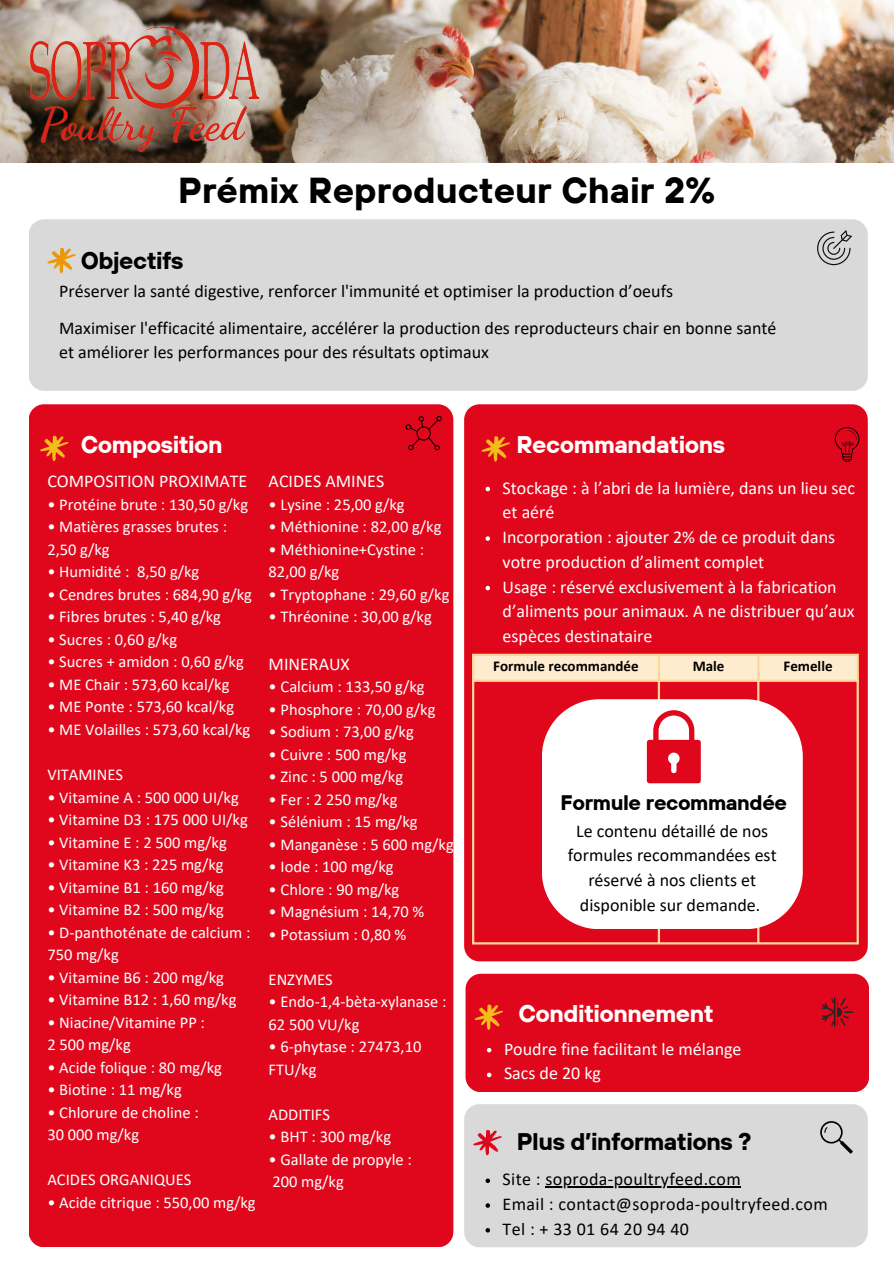
<style>
.page{position:relative;width:894px;height:1264px;background:#fff}
.page>*{position:absolute;margin:0;border:0;box-sizing:border-box;transform-origin:0 0}
.t1{font:700 36px "TT Hoves";color:#000}
.t2{font:700 24px "TT Hoves";letter-spacing:-.02em;color:#fff}
.t3{font:700 24px "TT Hoves";letter-spacing:-.02em;color:#000}
.t4{font:700 21px "TT Hoves";letter-spacing:-.02em;color:#000}
.t5{font:18px/24.8px "Calibri";color:#000}
.t6{font:18px/24.8px "Calibri";color:#fff}
.t7{font:18px "Calibri";letter-spacing:.02em;color:#000}
.t8{font:16.5px/22.5px "Calibri";color:#fff}
.t9{font:700 15px "Calibri";color:#000}
</style>
<div class="page">
<div style="left:29px;top:219px;width:838px;height:172px;background:#d9d9d9;border-radius:15px"></div>
<div style="left:29px;top:404px;width:424px;height:843px;background:#e0071c;border-radius:15px"></div>
<svg style="left:47px;top:248px;width:28px;height:25px"></svg>
<svg style="left:40px;top:435px;width:28px;height:26px"></svg>
<svg style="left:405px;top:416px;width:36px;height:34px"></svg>
<svg style="left:817px;top:230px;width:34px;height:35px"></svg>
<div style="left:464px;top:404px;width:403px;height:557px;background:#e0071c;border-radius:15px"></div>
<svg style="left:834px;top:427px;width:25px;height:35px"></svg>
<svg style="left:481px;top:436px;width:28px;height:25px"></svg>
<div style="left:464px;top:1104px;width:403px;height:143px;background:#d9d9d9;border-radius:15px"></div>
<svg style="left:473px;top:1130px;width:28px;height:25px"></svg>
<svg style="left:820px;top:1121px;width:32px;height:32px"></svg>
<div style="left:465px;top:973px;width:403px;height:119px;background:#e0071c;border-radius:15px"></div>
<svg style="left:474px;top:1004px;width:28px;height:25px"></svg>
<svg style="left:821px;top:997px;width:32px;height:29px"></svg>
<svg style="left:487px;top:1047px;width:4px;height:5px"></svg>
<svg style="left:487px;top:1072px;width:4px;height:5px"></svg>
<svg style="left:485px;top:1178px;width:5px;height:4px"></svg>
<hr style="left:545px;top:1186px;width:196px;height:1px;background:#000">
<svg style="left:485px;top:1203px;width:5px;height:4px"></svg>
<svg style="left:485px;top:1228px;width:5px;height:4px"></svg>
<svg style="left:485px;top:487px;width:5px;height:4px"></svg>
<svg style="left:485px;top:536px;width:5px;height:5px"></svg>
<svg style="left:485px;top:586px;width:5px;height:4px"></svg>
<img style="left:0;top:0;width:893px;height:162px">
<img style="left:4px;top:22px;width:277px;height:133px">
<div style="left:474px;top:656px;width:382px;height:23px;background:#ffebcd"></div>
<hr style="left:472px;top:656px;width:2px;height:286px;background:#ffd699">
<hr style="left:657px;top:656px;width:2px;height:286px;background:#ffd699">
<hr style="left:757px;top:656px;width:2px;height:286px;background:#ffd699">
<hr style="left:856px;top:656px;width:2px;height:286px;background:#ffd699">
<hr style="left:472px;top:653px;width:386px;height:3px;background:#ffd699">
<hr style="left:472px;top:679px;width:386px;height:3px;background:#ffd699">
<hr style="left:472px;top:942px;width:386px;height:2px;background:#ffd699">
<div style="left:542px;top:699px;width:260px;height:230px;background:#fff"></div>
<svg style="left:646px;top:710px;width:54px;height:73px"></svg>
<p class="t1" style="left:178px;top:167px;width:538px">Prémix Reproducteur Chair 2%</p>
<p class="t3" style="left:81px;top:245px;width:104px">Objectifs</p>
<p class="t5" style="left:59px;top:280px;width:615px">Préserver la santé digestive, renforcer l'immunité et optimiser la production d’oeufs</p>
<p class="t5" style="left:59px;top:316px;width:718px">Maximiser l'efficacité alimentaire, accélérer la production des reproducteurs chair en bonne santé et améliorer les performances pour des résultats optimaux</p>
<h1 class="t2" style="left:81px;top:429px;width:143px">Composition</h1>
<p class="t6" style="left:47px;top:470px;width:201px">COMPOSITION PROXIMATE</p>
<p class="t8" style="left:47px;top:494px;width:202px">• Protéine brute : 130,50 g/kg</p>
<p class="t8" style="left:47px;top:517px;width:181px">• Matières grasses brutes :</p>
<p class="t8" style="left:47px;top:539px;width:64px">2,50 g/kg</p>
<p class="t8" style="left:47px;top:562px;width:84px">• Humidité :</p>
<p class="t8" style="left:137px;top:562px;width:64px">8,50 g/kg</p>
<p class="t8" style="left:47px;top:584px;width:206px">• Cendres brutes : 684,90 g/kg</p>
<p class="t8" style="left:47px;top:607px;width:175px">• Fibres brutes : 5,40 g/kg</p>
<p class="t8" style="left:47px;top:629px;width:131px">• Sucres : 0,60 g/kg</p>
<p class="t8" style="left:47px;top:652px;width:198px">• Sucres + amidon : 0,60 g/kg</p>
<p class="t8" style="left:47px;top:674px;width:183px">• ME Chair : 573,60 kcal/kg</p>
<p class="t8" style="left:47px;top:697px;width:188px">• ME Ponte : 573,60 kcal/kg</p>
<p class="t8" style="left:47px;top:719px;width:204px">• ME Volailles : 573,60 kcal/kg</p>
<p class="t8" style="left:47px;top:764px;width:77px">VITAMINES</p>
<p class="t8" style="left:47px;top:787px;width:193px">• Vitamine A : 500 000 UI/kg</p>
<p class="t8" style="left:47px;top:809px;width:202px">• Vitamine D3 : 175 000 UI/kg</p>
<p class="t8" style="left:47px;top:832px;width:181px">• Vitamine E : 2 500 mg/kg</p>
<p class="t8" style="left:47px;top:854px;width:178px">• Vitamine K3 : 225 mg/kg</p>
<p class="t8" style="left:47px;top:877px;width:178px">• Vitamine B1 : 160 mg/kg</p>
<p class="t8" style="left:47px;top:899px;width:178px">• Vitamine B2 : 500 mg/kg</p>
<p class="t8" style="left:47px;top:922px;width:204px">• D-panthoténate de calcium :</p>
<p class="t8" style="left:47px;top:944px;width:73px">750 mg/kg</p>
<p class="t8" style="left:47px;top:967px;width:178px">• Vitamine B6 : 200 mg/kg</p>
<p class="t8" style="left:47px;top:989px;width:191px">• Vitamine B12 : 1,60 mg/kg</p>
<p class="t8" style="left:47px;top:1012px;width:159px">• Niacine/Vitamine PP :</p>
<p class="t8" style="left:47px;top:1034px;width:85px">2 500 mg/kg</p>
<p class="t8" style="left:47px;top:1057px;width:176px">• Acide folique : 80 mg/kg</p>
<p class="t8" style="left:47px;top:1079px;width:136px">• Biotine : 11 mg/kg</p>
<p class="t8" style="left:47px;top:1102px;width:153px">• Chlorure de choline :</p>
<p class="t8" style="left:47px;top:1124px;width:93px">30 000 mg/kg</p>
<p class="t8" style="left:47px;top:1169px;width:145px">ACIDES ORGANIQUES</p>
<p class="t8" style="left:47px;top:1192px;width:210px">• Acide citrique : 550,00 mg/kg</p>
<p class="t6" style="left:268px;top:470px;width:117px">ACIDES AMINES</p>
<h2 class="t8" style="left:268px;top:494px;width:137px">• Lysine : 25,00 g/kg</h2>
<p class="t8" style="left:268px;top:517px;width:174px">• Méthionine : 82,00 g/kg</p>
<p class="t8" style="left:268px;top:539px;width:157px">• Méthionine+Cystine :</p>
<p class="t8" style="left:268px;top:562px;width:72px">82,00 g/kg</p>
<p class="t8" style="left:268px;top:584px;width:182px">• Tryptophane : 29,60 g/kg</p>
<h2 class="t8" style="left:268px;top:607px;width:165px">• Thréonine : 30,00 g/kg</h2>
<p class="t6" style="left:268px;top:653px;width:83px">MINERAUX</p>
<p class="t8" style="left:268px;top:677px;width:157px">• Calcium : 133,50 g/kg</p>
<p class="t8" style="left:268px;top:699px;width:168px">• Phosphore : 70,00 g/kg</p>
<p class="t8" style="left:268px;top:722px;width:147px">• Sodium : 73,00 g/kg</p>
<p class="t8" style="left:268px;top:744px;width:139px">• Cuivre : 500 mg/kg</p>
<p class="t8" style="left:268px;top:767px;width:136px">• Zinc : 5 000 mg/kg</p>
<p class="t8" style="left:268px;top:789px;width:130px">• Fer : 2 250 mg/kg</p>
<p class="t8" style="left:268px;top:812px;width:150px">• Sélénium : 15 mg/kg</p>
<p class="t8" style="left:268px;top:834px;width:187px">• Manganèse : 5 600 mg/kg</p>
<p class="t8" style="left:268px;top:857px;width:126px">• Iode : 100 mg/kg</p>
<p class="t8" style="left:268px;top:879px;width:132px">• Chlore : 90 mg/kg</p>
<p class="t8" style="left:268px;top:902px;width:157px">• Magnésium : 14,70 %</p>
<p class="t8" style="left:268px;top:924px;width:139px">• Potassium : 0,80 %</p>
<p class="t8" style="left:268px;top:969px;width:66px">ENZYMES</p>
<p class="t8" style="left:268px;top:992px;width:179px">• Endo-1,4-bèta-xylanase :<br>62 500 VU/kg</p>
<p class="t8" style="left:268px;top:1037px;width:154px">• 6-phytase : 27473,10<br>FTU/kg</p>
<p class="t8" style="left:268px;top:1104px;width:63px">ADDITIFS</p>
<p class="t8" style="left:268px;top:1127px;width:124px">• BHT : 300 mg/kg</p>
<p class="t8" style="left:268px;top:1149px;width:145px">• Gallate de propyle :</p>
<p class="t8" style="left:272px;top:1172px;width:73px">200 mg/kg</p>
<p class="t2" style="left:516px;top:429px;width:210px">Recommandations</p>
<p class="t6" style="left:502px;top:476px;width:354px">Stockage : à l’abri de la lumière, dans un lieu sec et aéré</p>
<p class="t6" style="left:502px;top:526px;width:334px">Incorporation : ajouter 2% de ce produit dans votre production d’aliment complet</p>
<h2 class="t6" style="left:502px;top:575px;width:353px">Usage : réservé exclusivement à la fabrication d’aliments pour animaux. A ne distribuer qu’aux espèces destinataire</h2>
<p class="t9" style="left:493px;top:659px;width:147px">Formule recommandée</p>
<p class="t9" style="left:692px;top:659px;width:33px">Male</p>
<p class="t9" style="left:783px;top:659px;width:51px">Femelle</p>
<p class="t4" style="left:560px;top:789px;width:228px">Formule recommandée</p>
<h3 class="t5" style="left:567px;top:819px;width:210px;text-align:center">Le contenu détaillé de nos formules recommandées est réservé à nos clients et disponible sur demande.</h3>
<p class="t2" style="left:518px;top:997px;width:197px">Conditionnement</p>
<p class="t6" style="left:504px;top:1037px;width:239px">Poudre fine facilitant le mélange</p>
<p class="t6" style="left:504px;top:1062px;width:98px">Sacs de 20 kg</p>
<p class="t3" style="left:517px;top:1125px;width:236px">Plus d’informations ?</p>
<p class="t7" style="left:502px;top:1171px;width:240px">Site : soproda-poultryfeed.com</p>
<p class="t7" style="left:502px;top:1196px;width:326px">Email : contact@soproda-poultryfeed.com</p>
<p class="t7" style="left:502px;top:1221px;width:188px">Tel : + 33 01 64 20 94 40</p>
</div>
